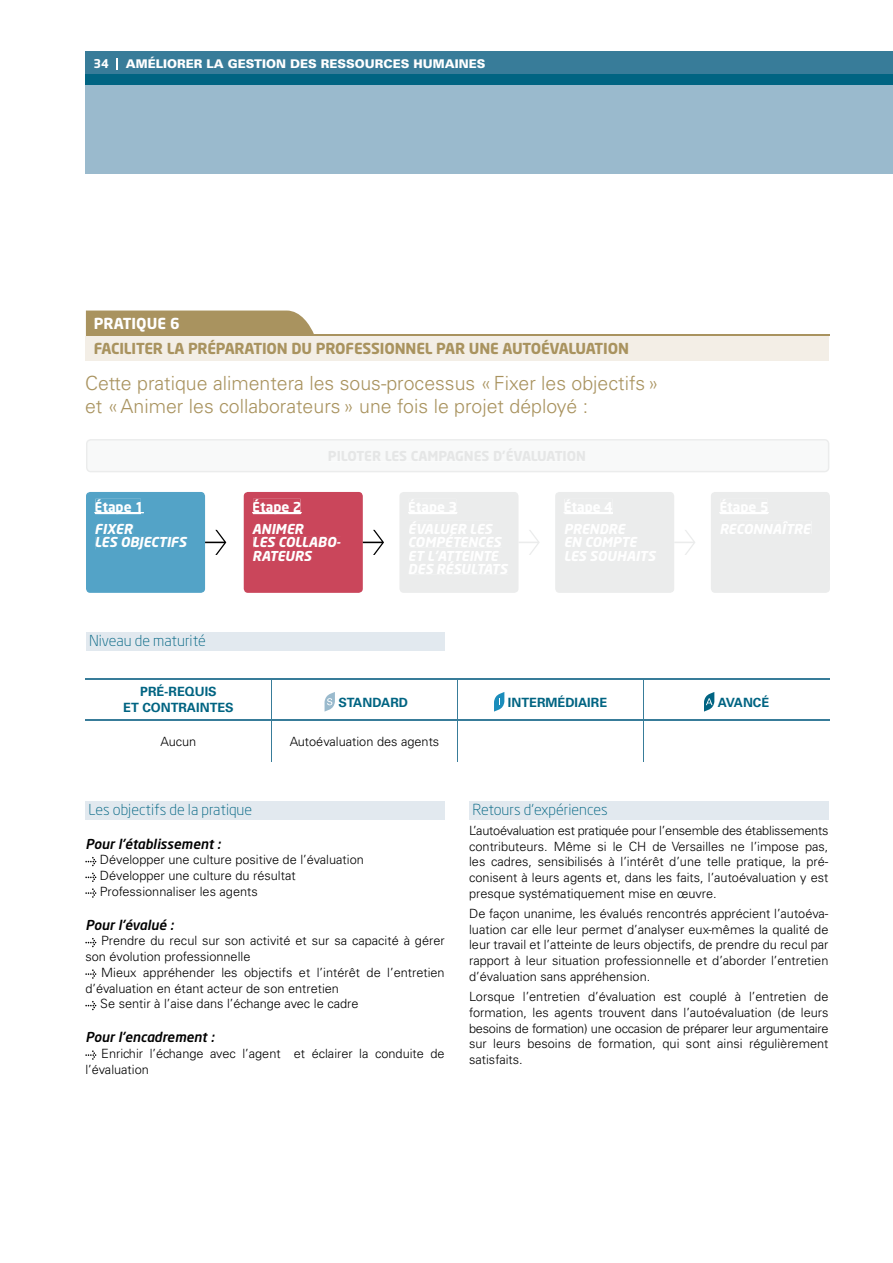
<style>
.page{position:relative;width:893px;height:1263px;background:#fff}
.page>*{position:absolute;margin:0;border:0;box-sizing:border-box;transform-origin:0 0}
.t1{font:300 19.5px/22.5px "Univers";color:#a9935f}
.t2{font:300 15px "Neo Sans";color:#006482}
.t3{font:700 15px "Neo Sans";letter-spacing:-.01em;color:#a9935f}
.t4{font:700 15px "Neo Sans";color:#fff}
.t5{font:italic 500 13.5px "Neo Sans";color:#000}
.t6{font:italic 700 13.5px/13.5px "Neo Sans";color:#fff}
.t7{font:700 13.5px "Neo Sans";color:#fff}
.t8{font:300 12.75px/15.8px "Univers";color:#000}
.t9{font:700 12.75px/15.8px "Univers";color:#006482;text-align:center}
.t10{font:900 12px "Univers LT";color:#fff}
.t11{font:700 12px "Neo Sans";color:#fff}
</style>
<div class="page">
<div style="left:85px;top:51px;width:808px;height:24px;background:#387c99"></div>
<div style="left:85px;top:76px;width:808px;height:97px;background:#9abacd"></div>
<div style="left:85px;top:74px;width:808px;height:11px;background:#006482"></div>
<div style="left:85px;top:336px;width:744px;height:24px;background:#f3eee6"></div>
<svg style="left:86px;top:310px;width:229px;height:25px;background:#ae9968"></svg>
<hr style="left:86px;top:335px;width:743px;height:1px;background:#a9935f">
<div style="left:86px;top:633px;width:359px;height:18px;background:#e2e9ef"></div>
<div style="left:85px;top:801px;width:360px;height:18px;background:#e2e9ef"></div>
<svg style="left:85px;top:857px;width:11px;height:9px"></svg>
<svg style="left:85px;top:873px;width:11px;height:9px"></svg>
<svg style="left:85px;top:888px;width:11px;height:10px"></svg>
<svg style="left:85px;top:938px;width:11px;height:9px"></svg>
<svg style="left:85px;top:969px;width:11px;height:10px"></svg>
<svg style="left:85px;top:1001px;width:11px;height:9px"></svg>
<svg style="left:85px;top:1050px;width:11px;height:10px"></svg>
<div style="left:469px;top:801px;width:359px;height:18px;background:#e2e9ef"></div>
<hr style="left:272px;top:719px;width:186px;height:1px;background:#387c99">
<hr style="left:85px;top:719px;width:186px;height:1px;background:#387c99">
<hr style="left:85px;top:679px;width:373px;height:1px;background:#387c99">
<hr style="left:644px;top:679px;width:186px;height:1px;background:#387c99">
<hr style="left:644px;top:719px;width:186px;height:1px;background:#387c99">
<hr style="left:457px;top:720px;width:1px;height:42px;background:#387c99">
<hr style="left:271px;top:720px;width:1px;height:42px;background:#387c99">
<hr style="left:643px;top:720px;width:1px;height:42px;background:#387c99">
<hr style="left:271px;top:680px;width:1px;height:40px;background:#387c99">
<hr style="left:457px;top:680px;width:1px;height:39px;background:#387c99">
<hr style="left:643px;top:680px;width:1px;height:39px;background:#387c99">
<hr style="left:458px;top:679px;width:186px;height:1px;background:#387c99">
<hr style="left:458px;top:719px;width:186px;height:1px;background:#387c99">
<svg style="left:325px;top:692px;width:10px;height:20px"></svg>
<svg style="left:494px;top:692px;width:10px;height:20px"></svg>
<svg style="left:704px;top:692px;width:10px;height:20px"></svg>
<svg style="left:86px;top:492px;width:140px;height:101px;background:#6db0ce"></svg>
<svg style="left:244px;top:492px;width:140px;height:101px;background:#d16274"></svg>
<svg style="left:117px;top:58px;width:1px;height:12px"></svg>
<div style="left:711px;top:492px;width:119px;height:101px;background:#ebecec"></div>
<hr style="left:720px;top:512px;width:48px;height:1px;background:#fff">
<div style="left:720px;top:521px;width:91px;height:13px;background:#ebecec"></div>
<svg style="left:86px;top:439px;width:743px;height:33px"></svg>
<svg style="left:399px;top:492px;width:141px;height:101px"></svg>
<svg style="left:555px;top:492px;width:140px;height:101px"></svg>
<p class="t11" style="left:94px;top:58px;width:17px">34</p>
<p class="t10" style="left:126px;top:58px;width:361px">AMÉLIORER LA GESTION DES RESSOURCES HUMAINES</p>
<p class="t4" style="left:94px;top:317px;width:87px">PRATIQUE 6</p>
<p class="t3" style="left:94px;top:341px;width:537px">FACILITER LA PRÉPARATION DU PROFESSIONNEL PAR UNE AUTOÉVALUATION</p>
<h1 class="t1" style="left:85px;top:374px;width:575px">Cette pratique alimentera les sous-processus « Fixer les objectifs » et « Animer les collaborateurs » une fois le projet déployé :</h1>
<p class="t7" style="left:94px;top:500px;width:51px">Étape 1</p>
<p class="t6" style="left:94px;top:523px;width:93px">FIXER<br>LES OBJECTIFS</p>
<p class="t7" style="left:252px;top:500px;width:51px">Étape 2</p>
<p class="t6" style="left:252px;top:523px;width:90px">ANIMER<br>LES COLLABO-<br>RATEURS</p>
<p class="t2" style="left:89px;top:634px;width:118px">Niveau de maturité</p>
<p class="t9" style="left:123px;top:685px;width:112px">PRÉ-REQUIS<br>ET CONTRAINTES</p>
<p class="t9" style="left:338px;top:696px;width:71px">STANDARD</p>
<p class="t9" style="left:508px;top:696px;width:101px">INTERMÉDIAIRE</p>
<p class="t9" style="left:718px;top:696px;width:53px">AVANCÉ</p>
<p class="t8" style="left:161px;top:735px;width:37px">Aucun</p>
<p class="t8" style="left:290px;top:735px;width:151px">Autoévaluation des agents</p>
<p class="t2" style="left:89px;top:802px;width:165px">Les objectifs de la pratique</p>
<p class="t5" style="left:85px;top:837px;width:137px">Pour l’établissement :</p>
<p class="t8" style="left:100px;top:853px;width:265px">Développer une culture positive de l’évaluation<br>Développer une culture du résultat<br>Professionnaliser les agents</p>
<p class="t5" style="left:85px;top:918px;width:90px">Pour l’évalué :</p>
<p class="t8" style="left:85px;top:934px;width:361px;text-indent:16px">Prendre du recul sur son activité et sur sa capacité à gérer son évolution professionnelle</p>
<p class="t8" style="left:101px;top:966px;width:345px">Mieux appréhender les objectifs et l’intérêt de l’entretien</p>
<p class="t8" style="left:85px;top:981px;width:255px">d’évaluation en étant acteur de son entretien</p>
<p class="t8" style="left:100px;top:997px;width:260px">Se sentir à l’aise dans l’échange avec le cadre</p>
<p class="t5" style="left:85px;top:1031px;width:130px">Pour l’encadrement :</p>
<p class="t8" style="left:85px;top:1047px;width:361px;text-indent:16px">Enrichir l’échange avec l’agent et éclairer la conduite de l’évaluation</p>
<p class="t2" style="left:472px;top:802px;width:137px">Retours d’expériences</p>
<p class="t8" style="left:469px;top:824px;width:361px;text-align:justify">L’autoévaluation est pratiquée pour l’ensemble des établissements contributeurs. Même si le CH de Versailles ne l’impose pas, les cadres, sensibilisés à l’intérêt d’une telle pratique, la pré&shy;conisent à leurs agents et, dans les faits, l’autoévaluation y est presque systématiquement mise en œuvre.</p>
<p class="t8" style="left:469px;top:907px;width:361px;text-align:justify">De façon unanime, les évalués rencontrés apprécient l’autoéva&shy;luation car elle leur permet d’analyser eux-mêmes la qualité de leur travail et l’atteinte de leurs objectifs, de prendre du recul par rapport à leur situation professionnelle et d’aborder l’entretien d’évaluation sans appréhension.</p>
<p class="t8" style="left:469px;top:990px;width:361px;text-align:justify">Lorsque l’entretien d’évaluation est couplé à l’entretien de formation, les agents trouvent dans l’autoévaluation (de leurs besoins de formation) une occasion de préparer leur argumentaire sur leurs besoins de formation, qui sont ainsi régulièrement satisfaits.</p>
</div>
